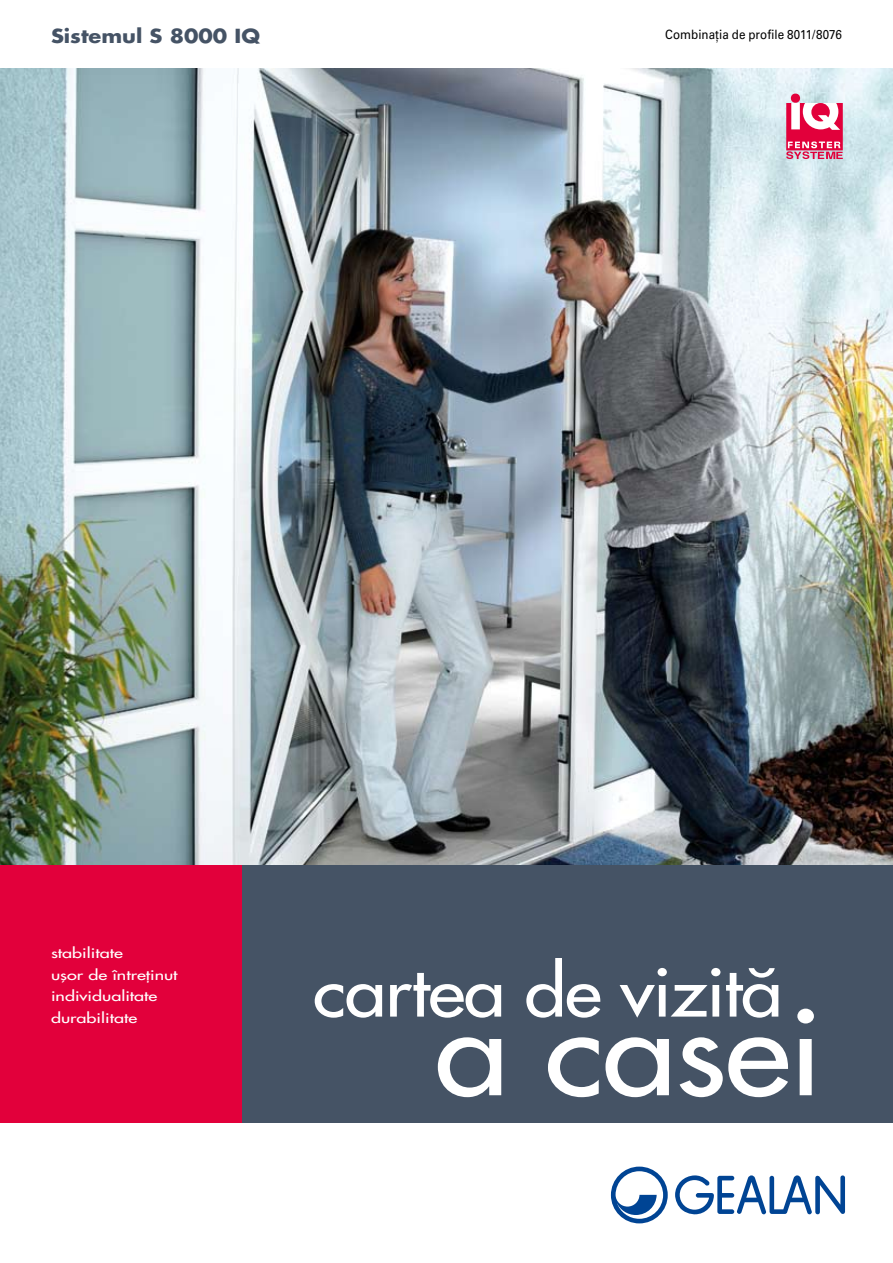
<style>
.page{position:relative;width:893px;height:1263px;background:#fff}
.page>*{position:absolute;margin:0;border:0;box-sizing:border-box;transform-origin:0 0}
.t1{font:500 120.15px "Futura CE";letter-spacing:-.01em;color:#fff;scale:1.11 1}
.t2{font:500 67.5px "Futura CE";letter-spacing:-.015em;color:#fff;scale:1.11 1}
.t3{font:700 18.9px "Futura CE";color:#455365;scale:1.11 1}
.t4{font:500 13.5px/21.6px "Futura CE";color:#fff;scale:1.33 1}
.t5{font:500 12.9px "Univers CE";color:#000;scale:.9 1}
</style>
<div class="page">
<img style="left:0;top:68px;width:893px;height:797px">
<div style="left:0;top:865px;width:259px;height:258px;background:#e2003b"></div>
<div style="left:242px;top:865px;width:651px;height:258px;background:#455365"></div>
<svg style="left:786px;top:94px;width:57px;height:65px"></svg>
<svg style="left:611px;top:1166px;width:57px;height:57px"></svg>
<svg style="left:675px;top:1175px;width:170px;height:40px"></svg>
<h3 class="t3" style="left:51px;top:21px;width:190px">Sistemul S 8000 IQ</h3>
<p class="t5" style="left:665px;top:27px;width:198px">Combinaţia de profile 8011/8076</p>
<p class="t4" style="left:51px;top:942px;width:97px">stabilitate<br>uşor de întreţinut individualitate durabilitate</p>
<h2 class="t2" style="left:313px;top:943px;width:425px">cartea de vizită</h2>
<h1 class="t1" style="left:434px;top:964px;width:351px">a casei</h1>
</div>
